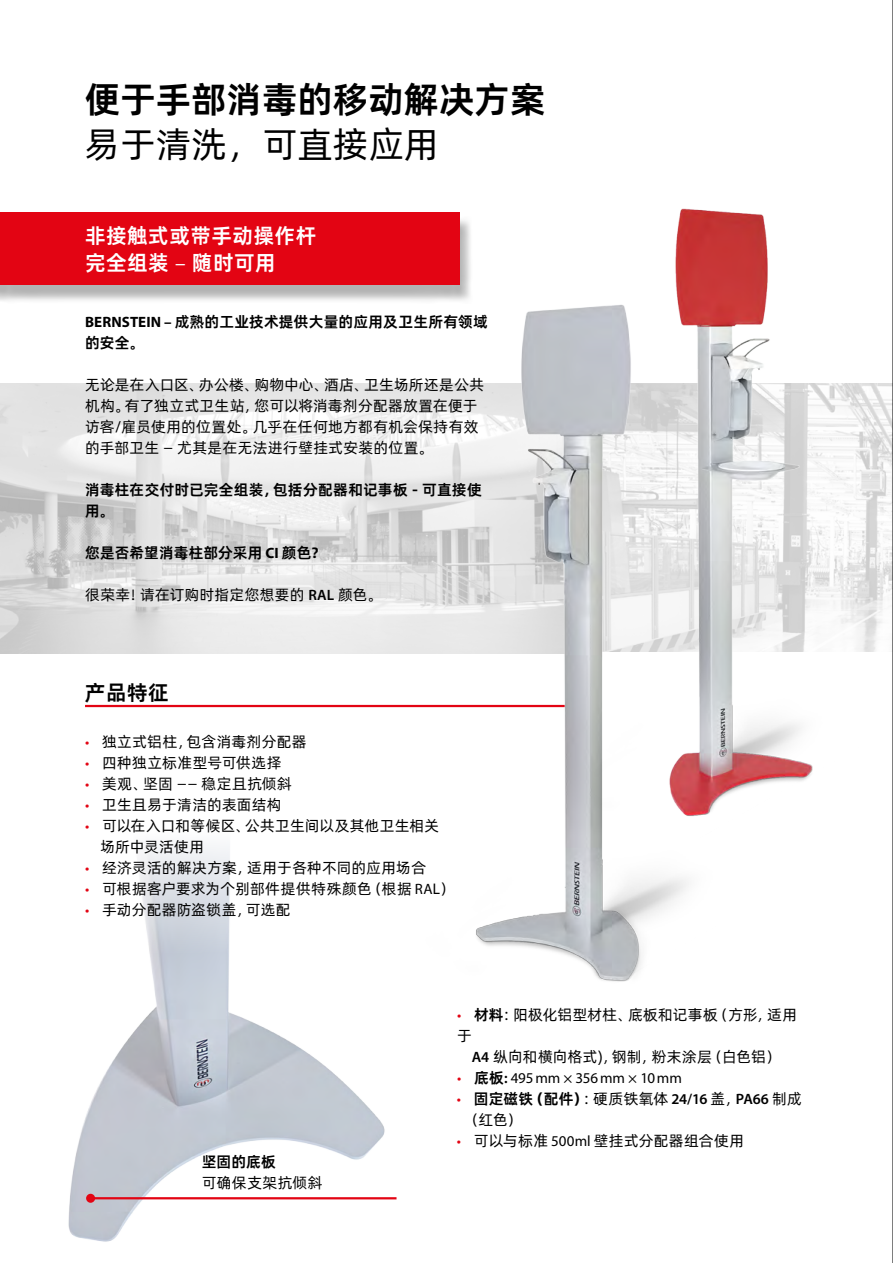
<style>
.page{position:relative;width:893px;height:1263px;background:#fff}
.page>*{position:absolute;margin:0;border:0;box-sizing:border-box;transform-origin:0 0}
.t1{font:36px "Alibaba Pu Hui Ti 2 85 Bold";color:#000}
.t2{font:36px "Alibaba Pu Hui Ti 2 55 Regular";color:#000}
.t3{font:21px/27px "Alibaba Pu Hui Ti 2 85 Bold";letter-spacing:.02em;color:#fff}
.t4{font:21px "Alibaba Pu Hui Ti 2 85 Bold";color:#000}
.t5{font:15px/21px "Alibaba Pu Hui Ti 2 55 Regular";letter-spacing:.015em;color:#000}
.t6{font:15px/21px "Alibaba Pu Hui Ti 2 85 Bold";letter-spacing:.01em;color:#000}
.t7{font:15px "Myriad Pro";color:#000}
.t8{font:15px "Alibaba Pu Hui Ti 2 55 Regular";letter-spacing:.04em;color:#000}
.t9{font:15px "Alibaba Pu Hui Ti 2 55 Regular";letter-spacing:.035em;color:#000}
.s1{font-family:"Myriad Pro"}
.s2{font-family:"Myriad Pro";font-weight:700}
.s3{font-family:"Myriad Pro";font-weight:600}
.s4{font-family:"Myriad Pro";color:#e30413}
.s5{font-family:"Alibaba Pu Hui Ti 2 85 Bold"}
.s6{color:#e30413}
.s7{font-weight:600}
</style>
<div class="page">
<img style="left:864px;top:384px;width:28px;height:268px">
<img style="left:0;top:384px;width:420px;height:270px">
<hr style="left:85px;top:705px;width:485px;height:2px;background:#e30413">
<img style="left:420px;top:306px;width:269px;height:676px">
<img style="left:595px;top:208px;width:269px;height:631px">
<img style="left:68px;top:846px;width:327px;height:396px">
<hr style="left:892px;top:0;width:1px;height:1263px;background:#000">
<div style="left:0;top:216px;width:473px;height:87px;background:#000;opacity:.3"></div>
<div style="left:0;top:213px;width:459px;height:72px;background:#e30413"></div>
<hr style="left:91px;top:1197px;width:305px;height:2px;background:#e30413">
<div style="left:86px;top:1194px;width:9px;height:9px;background:#e30413;border-radius:50%"></div>
<h1 class="t1" style="left:85px;top:72px;width:462px">便于手部消毒的移动解决方案</h1>
<h1 class="t2" style="left:85px;top:118px;width:356px">易于清洗，可直接应用</h1>
<h2 class="t3" style="left:85px;top:221px;width:233px">非接触式或带手动操作杆完全组装 <span class="s1">–</span> 随时可用</h2>
<p class="t6" style="left:85px;top:310px;width:404px"><span class="s2">BERNSTEIN –</span> 成熟的工业技术提供大量的应用及卫生所有领域的安全。</p>
<p class="t5" style="left:85px;top:373px;width:401px">无论是在入口区、办公楼、购物中心、酒店、卫生场所还是公共机构。有了独立式卫生站，您可以将消毒剂分配器放置在便于访客/雇员使用的位置处。几乎在任何地方都有机会保持有效的手部卫生 — 尤其是在无法进行壁挂式安装的位置。</p>
<p class="t6" style="left:85px;top:478px;width:398px">消毒柱在交付时已完全组装，包括分配器和记事板 - 可直接使用。</p>
<p class="t6" style="left:85px;top:541px;width:242px">您是否希望消毒柱部分采用 <span class="s2">CI</span> 颜色？</p>
<p class="t5" style="left:85px;top:583px;width:299px">很荣幸！请在订购时指定您想要的 <span class="s3">RAL</span> 颜色。</p>
<h2 class="t4" style="left:85px;top:676px;width:85px">产品特征</h2>
<p class="t5" style="left:85px;top:730px;width:223px"><span class="s4">•</span> 独立式铝柱，包含消毒剂分配器</p>
<p class="t5" style="left:85px;top:751px;width:198px"><span class="s4">•</span> 四种独立标准型号可供选择</p>
<p class="t8" style="left:85px;top:772px;width:209px"><span class="s4">•</span> 美观、坚固 —— 稳定且抗倾斜</p>
<p class="t5" style="left:85px;top:793px;width:198px"><span class="s4">•</span> 卫生且易于清洁的表面结构</p>
<p class="t5" style="left:100px;top:814px;width:340px;text-indent:-15px"><span class="s4">•</span> 可以在入口和等候区、公共卫生间以及其他卫生相关场所中灵活使用</p>
<p class="t5" style="left:85px;top:856px;width:343px"><span class="s4">•</span> 经济灵活的解决方案，适用于各种不同的应用场合</p>
<p class="t5" style="left:85px;top:877px;width:370px"><span class="s4">•</span> 可根据客户要求为个别部件提供特殊颜色（根据 <span class="s1">RA</span>L）</p>
<p class="t5" style="left:85px;top:898px;width:207px"><span class="s4">•</span> 手动分配器防盗锁盖，可选配</p>
<p class="t6" style="left:202px;top:1150px;width:76px">坚固的底板</p>
<p class="t9" style="left:202px;top:1171px;width:122px">可确保支架抗倾斜</p>
<p class="t5" style="left:457px;top:1003px;width:342px"><span class="s4">•</span> <span class="s5">材料</span>：阳极化铝型材柱、底板和记事板（方形，适用于</p>
<p class="t5" style="left:472px;top:1045px;width:310px"><span class="s3">A4</span> 纵向和横向格式)，钢制，粉末涂层（白色铝）</p>
<p class="t7" style="left:457px;top:1069px;width:226px"><span class="s6">•</span> <span class="s5">底板</span><span class="s7">:</span> 495mm × 356mm × 10mm</p>
<p class="t5" style="left:465px;top:1087px;width:339px;text-indent:-8px"><span class="s4">•</span> <span class="s5">固定磁铁（配件）</span>：硬质铁氧体 <span class="s3">24/16</span> 盖，<span class="s3">PA66</span> 制成（红色）</p>
<p class="t5" style="left:457px;top:1129px;width:289px"><span class="s4">•</span> 可以与标准 <span class="s1">500ml</span> 壁挂式分配器组合使用</p>
</div>
